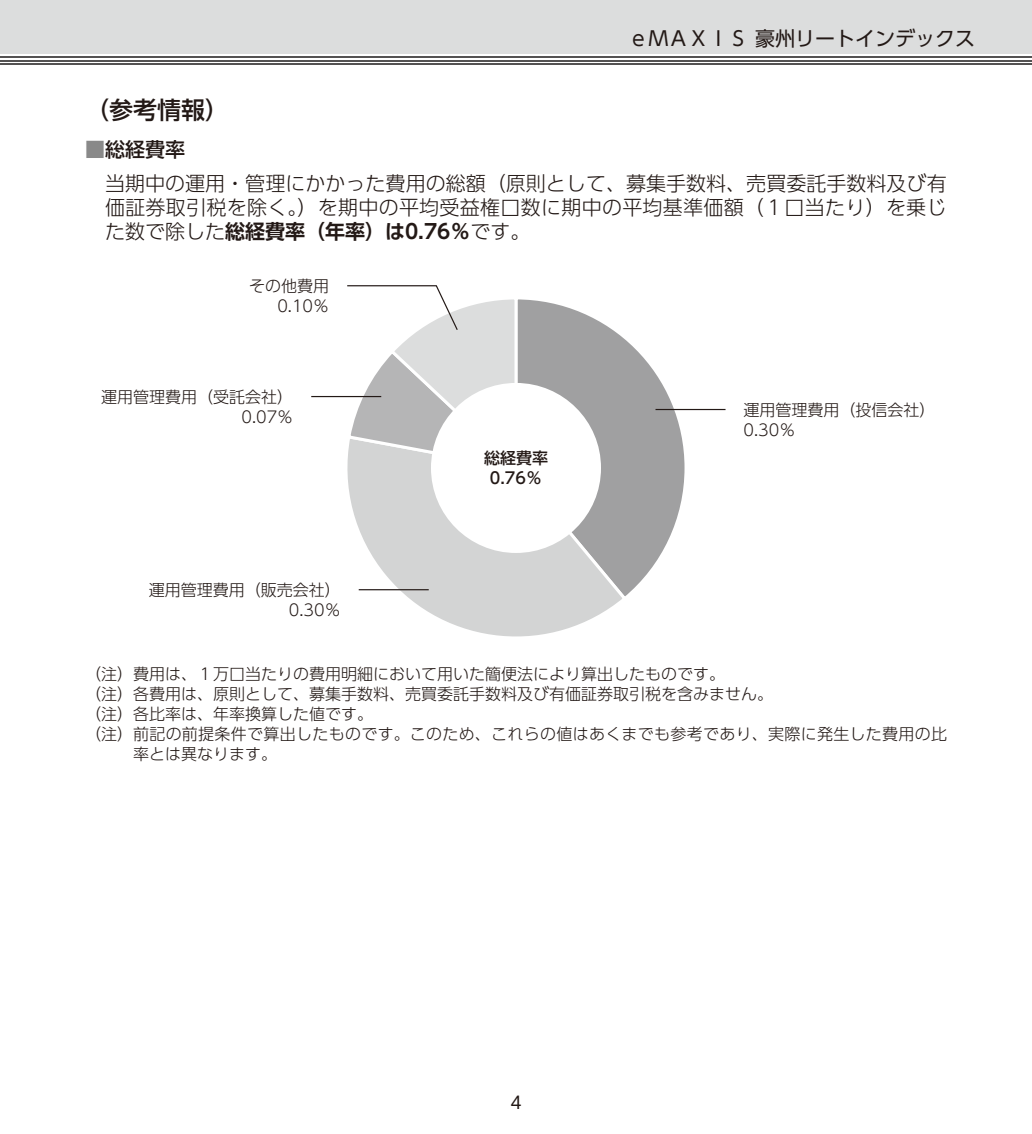
<style>
.page{position:relative;width:1032px;height:1134px;background:#fff}
.page>*{position:absolute;margin:0;border:0;box-sizing:border-box;transform-origin:0 0}
.t1{font:500 24px "UD Shin Go Pro";color:#231916}
.t2{font:300 20px/34px "UD Shin Go Pro";letter-spacing:.015em;color:#231916}
.t3{font:700 20px "UD Shin Go Pro De";color:#231916}
.t4{font:20px "UD Shin Go Pro";color:#231916}
.t5{font:17px "UD Shin Go Pro";color:#231916}
.t6{font:300 16px/20px "UD Shin Go Pro";color:#231916;text-align:right}
.t7{font:300 16px "UD Shin Go Pro";letter-spacing:.02em;color:#231916}
.t8{font:500 16px/20px "UD Shin Go Pro";color:#231916;text-align:center}
.s1{font-weight:500;color:#898989}
.s2{font-weight:500}
.s3{font-family:"UD Shin Go Pro";font-weight:300}
</style>
<div class="page">
<div style="left:0;top:0;width:1032px;height:54px;background:#dcdddd"></div>
<hr style="left:0;top:63px;width:1032px;height:2px;background:#545252">
<hr style="left:0;top:60px;width:1032px;height:1px;background:#545252">
<hr style="left:0;top:56px;width:1032px;height:2px;background:#545252">
<svg style="left:525px;top:299px;width:164px;height:294px"></svg>
<svg style="left:347px;top:433px;width:282px;height:204px"></svg>
<div style="left:431px;top:383px;width:170px;height:170px;background:#fff;border-radius:50%"></div>
<hr style="left:311px;top:396px;width:70px;height:1px;background:#231916">
<svg style="left:345px;top:285px;width:180px;height:190px"></svg>
<hr style="left:359px;top:589px;width:70px;height:1px;background:#231916">
<hr style="left:655px;top:409px;width:70px;height:1px;background:#231916">
<p class="t4" style="left:628px;top:22px;width:348px">ｅＭＡＸＩＳ 豪州リートインデックス</p>
<h1 class="t1" style="left:85px;top:90px;width:146px">（参考情報）</h1>
<p class="t2" style="left:105px;top:131px;width:843px;text-indent:-20px"><span class="s1">■</span><span class="s2">総経費率<br></span>当期中の運用・管理にかかった費用の総額（原則として、募集手数料、売買委託手数料及び有</p>
<p class="t2" style="left:105px;top:189px;width:843px">価証券取引税を除く。）を期中の平均受益権口数に期中の平均基準価額（１口当たり）を乗じ</p>
<p class="t3" style="left:105px;top:215px;width:427px"><span class="s3">た数で除した</span>総経費率（年率）は0.76％<span class="s3">です。</span></p>
<p class="t6" style="left:249px;top:275px;width:82px">その他費用<br>0.10％</p>
<p class="t6" style="left:101px;top:386px;width:193px">運用管理費用（受託会社）<br>0.07％</p>
<p class="t6" style="left:149px;top:579px;width:193px">運用管理費用（販売会社）<br>0.30％</p>
<p class="t8" style="left:484px;top:447px;width:66px">総経費率<br>0.76％</p>
<p class="t6" style="left:743px;top:399px;width:193px;text-align:left">運用管理費用（投信会社）<br>0.30％</p>
<p class="t6" style="left:85px;top:663px;width:642px">（注）費用は、１万口当たりの費用明細において用いた簡便法により算出したものです。</p>
<p class="t6" style="left:85px;top:683px;width:690px">（注）各費用は、原則として、募集手数料、売買委託手数料及び有価証券取引税を含みません。</p>
<p class="t6" style="left:85px;top:703px;width:290px">（注）各比率は、年率換算した値です。</p>
<p class="t7" style="left:85px;top:721px;width:863px">（注）前記の前提条件で算出したものです。このため、これらの値はあくまでも参考であり、実際に発生した費用の比</p>
<p class="t6" style="left:133px;top:743px;width:145px">率とは異なります。</p>
<p class="t5" style="left:510px;top:1089px;width:13px">4</p>
</div>
